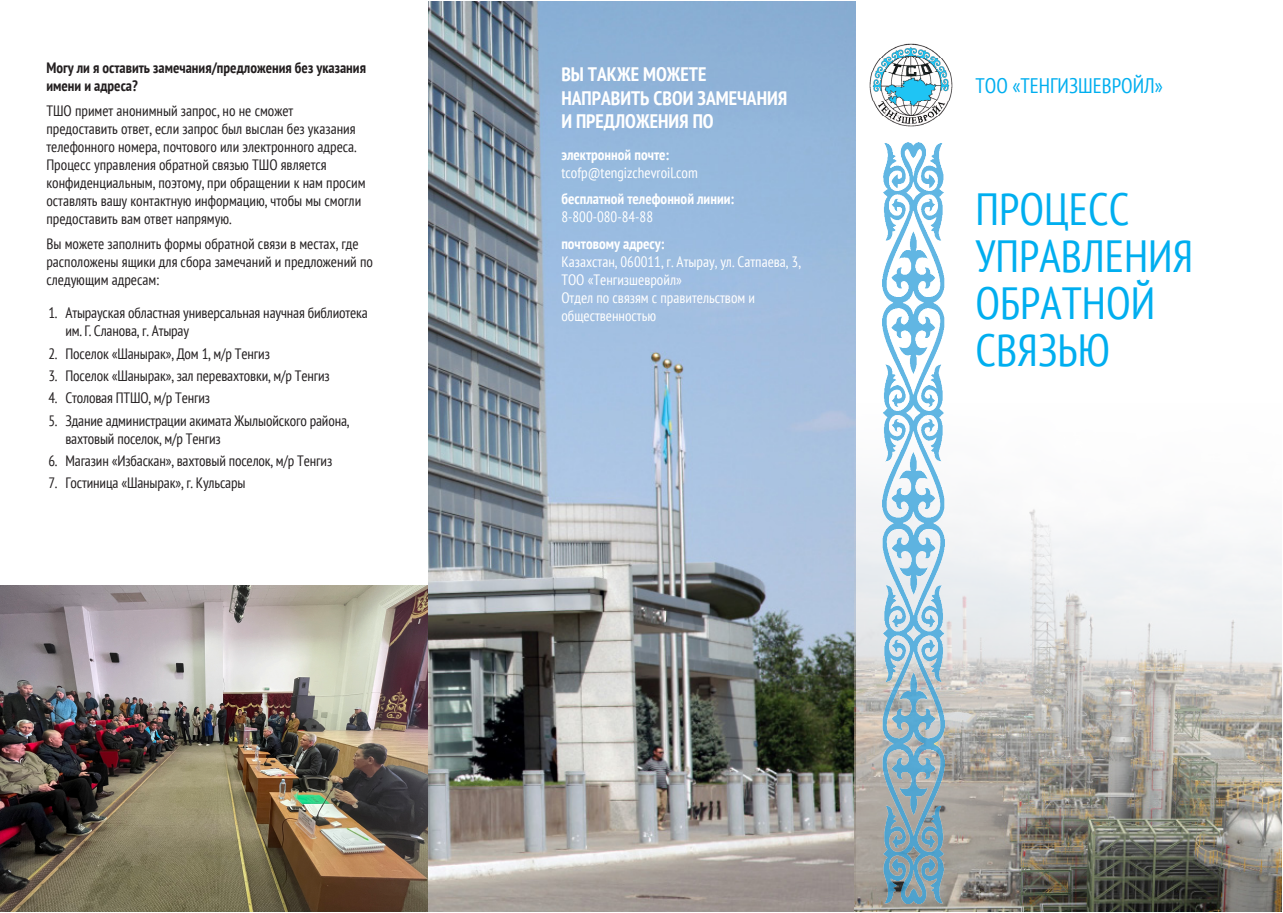
<style>
.page{position:relative;width:1283px;height:913px;background:#fff}
.page>*{position:absolute;margin:0;border:0;box-sizing:border-box;transform-origin:0 0}
.Title_1{font:condensed 45px "PT Sans";color:#00aeef}
.Title_1-2{font:condensed 21px "PT Sans";color:#00aeef}
.Title_5{font:700 condensed 19.5px/23.4px "PT Sans";color:#fff}
.Title_6{font:condensed 15px/18px "PT Sans";color:#231f20}
.Title_5-2{font:condensed 15px/18px "PT Sans";color:#fff}
.Title_6-2{font:700 condensed 15px/18px "PT Sans";color:#231f20}
.Title_5-3{font:700 15px/18px "PT Sans Narrow";color:#fff}
.s1{font-weight:700}
.s2{font-family:"PT Sans";font-stretch:condensed}
.s3{font-family:"PT Sans";font-weight:400;font-stretch:condensed}
</style>
<div class="page">
<img style="left:429px;top:1px;width:426px;height:910px">
<img style="left:869px;top:44px;width:83px;height:83px">
<img style="left:854px;top:403px;width:427px;height:508px">
<img style="left:883px;top:143px;width:61px;height:760px">
<img style="left:0;top:585px;width:428px;height:326px">
<p class="Title_6-2" style="left:46px;top:58px;width:321px">Могу ли я оставить замечания/предложения без указания имени и адреса?</p>
<p class="Title_6" style="left:46px;top:101px;width:320px">ТШО примет анонимный запрос, но не сможет предоставить ответ, если запрос был выслан без указания телефонного номера, почтового или электронного адреса.<br>Процесс управления обратной связью ТШО является конфиденциальным, поэтому, при обращении к нам просим оставлять вашу контактную информацию, чтобы мы смогли предоставить вам ответ напрямую.</p>
<p class="Title_6" style="left:46px;top:235px;width:328px">Вы можете заполнить формы обратной связи в местах, где расположены ящики для сбора замечаний и предложений по следующим адресам:</p>
<p class="Title_6" style="left:65px;top:304px;width:304px;text-indent:-17px">1. Aтырауская областная универсальная научная библиотека им. Г. Сланова, г. Атырау</p>
<p class="Title_6" style="left:48px;top:344px;width:223px">2. Поселок «Шанырак», Дом 1, м/р Тенгиз</p>
<p class="Title_6" style="left:48px;top:366px;width:283px">3. Поселок «Шанырак», зал перевахтовки, м/р Тенгиз</p>
<p class="Title_6" style="left:48px;top:388px;width:163px">4. Столовая ПТШО, м/р Тенгиз</p>
<p class="Title_6" style="left:65px;top:411px;width:285px;text-indent:-17px">5. Здание администрации акимата Жылыойского района, вахтовый поселок, м/р Тенгиз</p>
<p class="Title_6" style="left:48px;top:451px;width:285px">6. Магазин «Избаскан», вахтовый поселок, м/р Тенгиз</p>
<p class="Title_6" style="left:48px;top:473px;width:199px">7. Гостиница «Шанырак», г. Кульсары</p>
<p class="Title_5" style="left:561px;top:62px;width:227px">ВЫ ТАКЖЕ МОЖЕТЕ<br>НАПРАВИТЬ СВОИ ЗАМЕЧАНИЯ<br>И ПРЕДЛОЖЕНИЯ ПО</p>
<p class="Title_5-2" style="left:561px;top:146px;width:138px;line-height:17.4px"><span class="s1">электронной почте: </span>tcofp@tengizchevroil.com</p>
<p class="Title_5-3" style="left:561px;top:189px;width:174px">бесплатной телефонной линии<span class="s2">:<br></span><span class="s3">8-800-080-84-88</span></p>
<p class="Title_5-2" style="left:561px;top:234px;width:241px"><span class="s1">почтовому адресу:<br></span>Казахстан, 060011, г. Атырау, ул. Сатпаева, 3,<br>ТОО «Тенгизшевройл»<br>Oтдел по связям с правительством и общественностью</p>
<p class="Title_1-2" style="left:975px;top:72px;width:189px">ТОО «TЕНГИЗШЕВРОЙЛ»</p>
<p class="Title_1" style="left:975px;top:180px;width:155px">ПРОЦЕСС</p>
<p class="Title_1" style="left:975px;top:227px;width:219px">УПРАВЛЕНИЯ</p>
<p class="Title_1" style="left:975px;top:274px;width:181px">ОБРАТНОЙ</p>
<p class="Title_1" style="left:975px;top:321px;width:136px">СВЯЗЬЮ</p>
</div>
